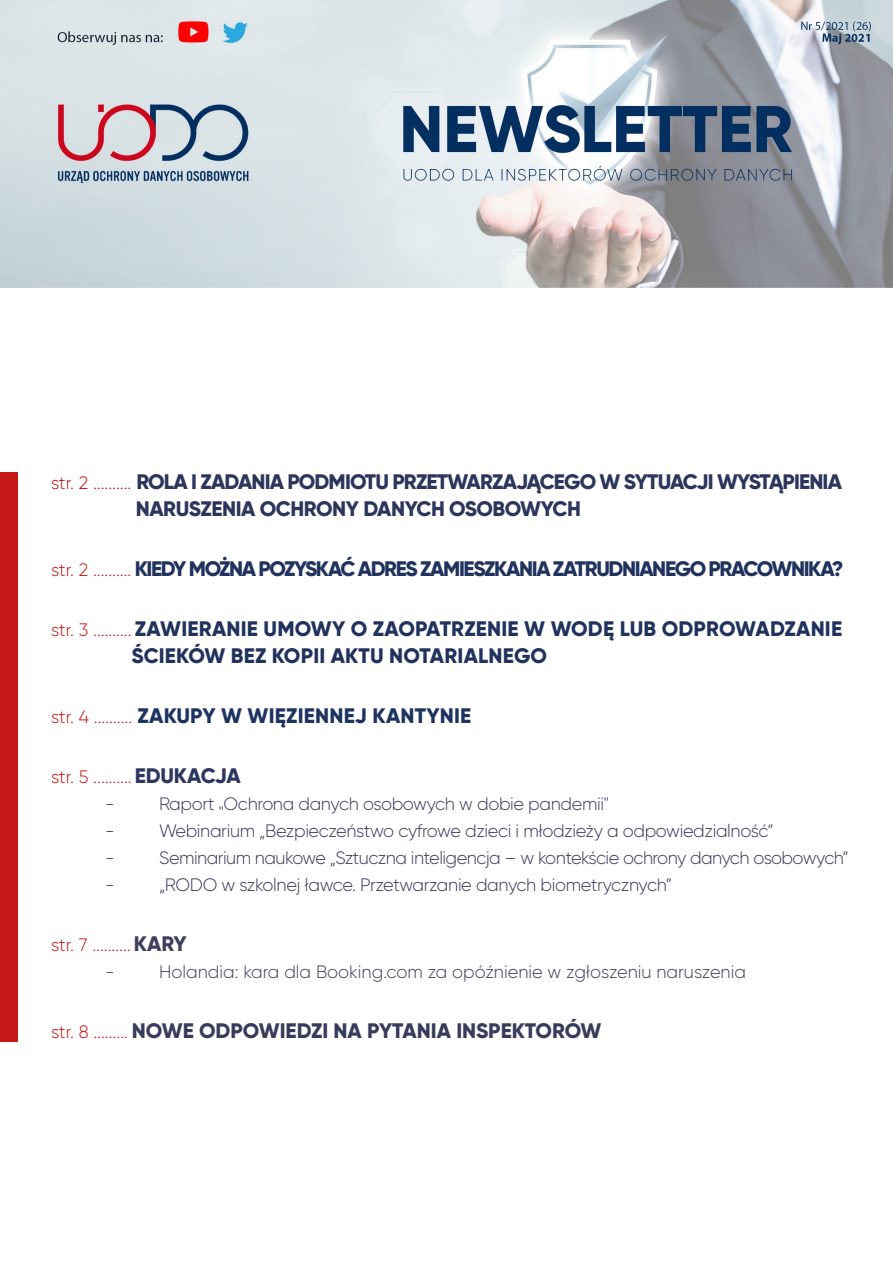
<style>
.page{position:relative;width:893px;height:1263px;background:#fff}
.page>*{position:absolute;margin:0;border:0;box-sizing:border-box;transform-origin:0 0}
.t1{font:800 21px/27px "Gilroy";letter-spacing:-.04em;color:#2c355c}
.t2{font:800 21px/27px "Gilroy";letter-spacing:.01em;color:#20325d}
.t3{font:800 21px "Gilroy";letter-spacing:-.065em;color:#20325d}
.t4{font:800 21px "Gilroy";color:#383b5b}
.t5{font:800 21px "Gilroy";letter-spacing:.01em;color:#1e335f}
.t6{font:300 18px "Gilroy";letter-spacing:-.025em;color:#393c5d}
.t7{font:300 18px "Gilroy";color:#40415d}
.t8{font:300 18px/27px "Gilroy";letter-spacing:-.01em;color:#c51718}
.t9{font:300 18px "Gilroy";color:#34395e}
.s1{font-weight:300;font-size:18px;color:#c31011}
.s2{font-weight:300;font-size:18px;color:#c51718}
.s3{font-weight:800;font-size:21px;color:#2c365f}
.s4{color:#393c5d}
.s5{font-weight:800;font-size:21px;color:#3d3f5d}
.s6{color:#40415d}
</style>
<div class="page">
<img style="left:0;top:0;width:893px;height:1042px">
<div style="left:0;top:472px;width:18px;height:569px;background:#c51718"></div>
<p class="t1" style="left:136px;top:468px;width:708px;text-indent:-85px"><span class="s1">str. 2 ..........</span> ROLA I ZADANIA PODMIOTU PRZETWARZAJĄCEGO W SYTUACJI WYSTĄPIENIA<br>NARUSZENIA OCHRONY DANYCH OSOBOWYCH</p>
<p class="t3" style="left:51px;top:555px;width:794px"><span class="s2">str. 2 ..........</span> KIEDY MOŻNA POZYSKAĆ ADRES ZAMIESZKANIA ZATRUDNIANEGO PRACOWNIKA?</p>
<p class="t2" style="left:131px;top:615px;width:712px;text-indent:-80px"><span class="s2">str. 3 ..........</span> ZAWIERANIE UMOWY O ZAOPATRZENIE W WODĘ LUB ODPROWADZANIE<br>ŚCIEKÓW BEZ KOPII AKTU NOTARIALNEGO</p>
<p class="t5" style="left:51px;top:702px;width:422px"><span class="s2">str. 4 ..........</span> ZAKUPY W WIĘZIENNEJ KANTYNIE</p>
<p class="t8" style="left:105px;top:763px;width:137px;text-indent:-54px">str. 5 .......... <span class="s3">EDUKACJA </span><span class="s4">-</span></p>
<p class="t6" style="left:159px;top:792px;width:57px">Raport</p>
<p class="t6" style="left:219px;top:801px;width:7px">"</p>
<p class="t6" style="left:224px;top:792px;width:387px">Ochrona danych osobowych w dobie pandemii"</p>
<p class="t9" style="left:105px;top:819px;width:11px">-</p>
<p class="t6" style="left:159px;top:819px;width:616px">Webinarium „Bezpieczeństwo cyfrowe dzieci i młodzieży a odpowiedzialność”</p>
<p class="t6" style="left:105px;top:846px;width:11px">-</p>
<p class="t6" style="left:159px;top:846px;width:691px">Seminarium naukowe „Sztuczna inteligencja – w kontekście ochrony danych osobowych”</p>
<p class="t6" style="left:105px;top:873px;width:11px">-</p>
<p class="t6" style="left:159px;top:873px;width:514px">„RODO w szkolnej ławce. Przetwarzanie danych biometrycznych”</p>
<p class="t8" style="left:105px;top:931px;width:83px;text-indent:-54px">str. 7 .......... <span class="s5">KARY </span><span class="s6">-</span></p>
<p class="t7" style="left:159px;top:960px;width:588px">Holandia: kara dla Booking.com za opóźnienie w zgłoszeniu naruszenia</p>
<p class="t4" style="left:51px;top:1017px;width:552px"><span class="s2">str. 8 .........</span> NOWE ODPOWIEDZI NA PYTANIA INSPEKTORÓW</p>
</div>
